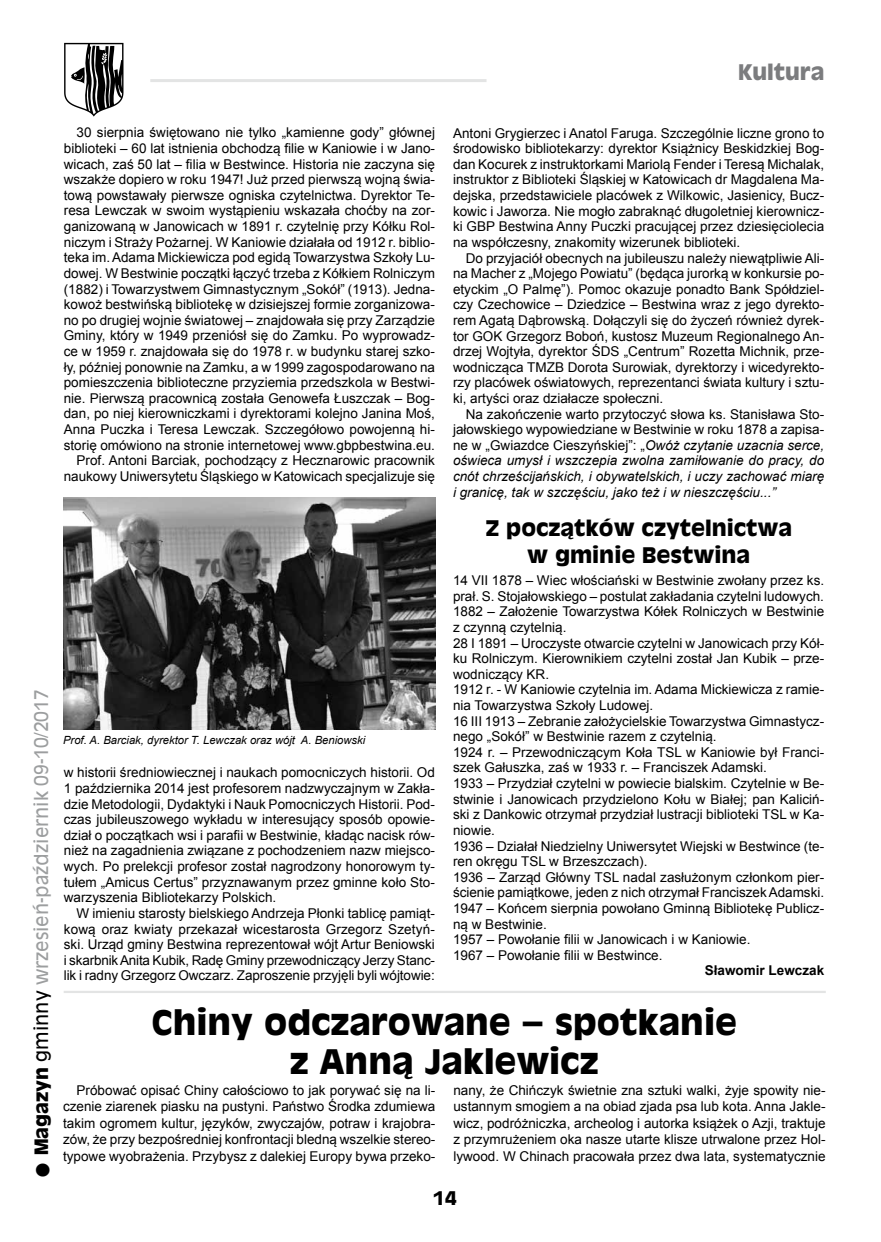
<style>
.page{position:relative;width:881px;height:1242px;background:#fff}
.page>*{position:absolute;margin:0;border:0;box-sizing:border-box;transform-origin:0 0}
.t1{font:700 33px/39.6px "Antique Olive";color:#000;text-align:center}
.t2{font:700 21px/27px "Antique Olive";color:#000;text-align:center}
.t3{font:700 21px "Antique Olive";color:#7b7c7e}
.t4{font:18px "Antique Olive";color:#9c9e9f}
.t5{font:700 18px "Antique Olive";color:#000}
.t6{font:13.5px/15.6px "Arial";color:#000;text-align:justify}
.t7{font:italic 13.5px/15.6px "Arial";color:#000;text-align:justify}
.t8{font:700 13.5px "Arial";color:#000}
.t9{font:italic 11.25px "Arial";color:#000}
.s1{font-weight:700;font-size:36px;color:#000}
.s2{font-weight:700;color:#000}
.s3{color:#000}
.s4{font-style:normal}
</style>
<div class="page">
<hr style="left:150px;top:79px;width:336px;height:3px;background:#e3e4e4">
<svg style="left:64px;top:43px;width:59px;height:74px"></svg>
<img style="left:63px;top:497px;width:372px;height:232px">
<hr style="left:64px;top:990px;width:761px;height:3px;background:#e3e4e4">
<h2 class="t3" style="left:737px;top:58px;width:88px">Kultura</h2>
<h3 class="t4" style="left:30px;top:1179px;width:491px;rotate:-90deg"><span class="s1">•</span> <span class="s2">Magazyn</span> <span class="s3">gminny</span> wrzesień-październik 09-10/2017</h3>
<p class="t6" style="left:64px;top:125px;width:372px;text-align:right">30 sierpnia świętowano nie tylko „kamienne gody” głównej biblioteki – 60 lat istnienia obchodzą filie w Kaniowie i w Jano&shy;wicach, zaś 50 lat – filia w Bestwince. Historia nie zaczyna się wszakże dopiero w roku 1947! Już przed pierwszą wojną świa&shy;tową powstawały pierwsze ogniska czytelnictwa. Dyrektor Te&shy;resa Lewczak w swoim wystąpieniu wskazała choćby na zor&shy;ganizowaną w Janowicach w 1891 r. czytelnię przy Kółku Rol&shy;niczym i Straży Pożarnej. W Kaniowie działała od 1912 r. biblio&shy;teka im. Adama Mickiewicza pod egidą Towarzystwa Szkoły Lu&shy;dowej. W Bestwinie początki łączyć trzeba z Kółkiem Rolniczym (1882) i Towarzystwem Gimnastycznym „Sokół” (1913). Jedna&shy;kowoż bestwińską bibliotekę w dzisiejszej formie zorganizowa&shy;no po drugiej wojnie światowej – znajdowała się przy Zarządzie Gminy, który w 1949 przeniósł się do Zamku. Po wyprowadz&shy;ce w 1959 r. znajdowała się do 1978 r. w budynku starej szko&shy;ły, później ponownie na Zamku, a w 1999 zagospodarowano na pomieszczenia biblioteczne przyziemia przedszkola w Bestwi&shy;nie. Pierwszą pracownicą została Genowefa Łuszczak – Bog&shy;dan, po niej kierowniczkami i dyrektorami kolejno Janina Moś, Anna Puczka i Teresa Lewczak. Szczegółowo powojenną hi&shy;storię omówiono na stronie internetowej www.gbpbestwina.eu.<br>Prof. Antoni Barciak, pochodzący z Hecznarowic pracownik naukowy Uniwersytetu Śląskiego w Katowicach specjalizuje się</p>
<p class="t9" style="left:63px;top:733px;width:303px">Prof. A. Barciak, dyrektor T. Lewczak oraz wójt A. Beniowski</p>
<p class="t6" style="left:64px;top:765px;width:372px">w historii średniowiecznej i naukach pomocniczych historii. Od 1 października 2014 jest profesorem nadzwyczajnym w Zakła&shy;dzie Metodologii, Dydaktyki i Nauk Pomocniczych Historii. Pod&shy;czas jubileuszowego wykładu w interesujący sposób opowie&shy;dział o początkach wsi i parafii w Bestwinie, kładąc nacisk rów&shy;nież na zagadnienia związane z pochodzeniem nazw miejsco&shy;wych. Po prelekcji profesor został nagrodzony honorowym ty&shy;tułem „Amicus Certus” przyznawanym przez gminne koło Sto&shy;warzyszenia Bibliotekarzy Polskich.</p>
<p class="t6" style="left:64px;top:905px;width:372px;text-indent:13px">W imieniu starosty bielskiego Andrzeja Płonki tablicę pamiąt&shy;kową oraz kwiaty przekazał wicestarosta Grzegorz Szetyń&shy;ski. Urząd gminy Bestwina reprezentował wójt Artur Beniowski i skarbnik Anita Kubik, Radę Gminy przewodniczący Jerzy Stanc&shy;lik i radny Grzegorz Owczarz. Zaproszenie przyjęli byli wójtowie:</p>
<p class="t6" style="left:453px;top:125px;width:372px">Antoni Grygierzec i Anatol Faruga. Szczególnie liczne grono to środowisko bibliotekarzy: dyrektor Książnicy Beskidzkiej Bog&shy;dan Kocurek z instruktorkami Mariolą Fender i Teresą Michalak, instruktor z Biblioteki Śląskiej w Katowicach dr Magdalena Ma&shy;dejska, przedstawiciele placówek z Wilkowic, Jasienicy, Bucz&shy;kowic i Jaworza. Nie mogło zabraknąć długoletniej kierownicz&shy;ki GBP Bestwina Anny Puczki pracującej przez dziesięciolecia na współczesny, znakomity wizerunek biblioteki.</p>
<p class="t6" style="left:453px;top:250px;width:372px;text-indent:13px">Do przyjaciół obecnych na jubileuszu należy niewątpliwie Ali&shy;na Macher z „Mojego Powiatu” (będąca jurorką w konkursie po&shy;etyckim „O Palmę”). Pomoc okazuje ponadto Bank Spółdziel&shy;czy Czechowice – Dziedzice – Bestwina wraz z jego dyrekto&shy;rem Agatą Dąbrowską. Dołączyli się do życzeń również dyrek&shy;tor GOK Grzegorz Boboń, kustosz Muzeum Regionalnego An&shy;drzej Wojtyła, dyrektor ŚDS „Centrum” Rozetta Michnik, prze&shy;wodnicząca TMZB Dorota Surowiak, dyrektorzy i wicedyrekto&shy;rzy placówek oświatowych, reprezentanci świata kultury i sztu&shy;ki, artyści oraz działacze społeczni.</p>
<p class="t7" style="left:453px;top:406px;width:372px;text-indent:13px"><span class="s4">Na zakończenie warto przytoczyć słowa ks. Stanisława Sto&shy;jałowskiego wypowiedziane w Bestwinie w roku 1878 a zapisa&shy;ne w „Gwiazdce Cieszyńskiej”: „</span>Owóż czytanie uzacnia serce, oświeca umysł i wszczepia zwolna zamiłowanie do pracy, do cnót chrześcijańskich, i obywatelskich, i uczy zachować miarę i granicę, tak w szczęściu, jako też i w nieszczęściu...”</p>
<h2 class="t2" style="left:485px;top:514px;width:308px">Z początków czytelnictwa w gminie Bestwina</h2>
<p class="t6" style="left:453px;top:573px;width:372px;text-align:left">14 VII 1878 – Wiec włościański w Bestwinie zwołany przez ks. prał. S. Stojałowskiego – postulat zakładania czytelni ludowych.<br>1882 – Założenie Towarzystwa Kółek Rolniczych w Bestwinie z czynną czytelnią.<br>28 I 1891 – Uroczyste otwarcie czytelni w Janowicach przy Kół&shy;ku Rolniczym. Kierownikiem czytelni został Jan Kubik – prze&shy;wodniczący KR.<br>1912 r. - W Kaniowie czytelnia im. Adama Mickiewicza z ramie&shy;nia Towarzystwa Szkoły Ludowej.<br>16 III 1913 – Zebranie założycielskie Towarzystwa Gimnastycz&shy;nego „Sokół” w Bestwinie razem z czytelnią.<br>1924 r. – Przewodniczącym Koła TSL w Kaniowie był Franci&shy;szek Gałuszka, zaś w 1933 r. – Franciszek Adamski.<br>1933 – Przydział czytelni w powiecie bialskim. Czytelnie w Be&shy;stwinie i Janowicach przydzielono Kołu w Białej; pan Kaliciń&shy;ski z Dankowic otrzymał przydział lustracji biblioteki TSL w Ka&shy;niowie.<br>1936 – Działał Niedzielny Uniwersytet Wiejski w Bestwince (te&shy;ren okręgu TSL w Brzeszczach).<br>1936 – Zarząd Główny TSL nadal zasłużonym członkom pier&shy;ścienie pamiątkowe, jeden z nich otrzymał Franciszek Adamski.<br>1947 – Końcem sierpnia powołano Gminną Bibliotekę Publicz&shy;ną w Bestwinie.<br>1957 – Powołanie filii w Janowicach i w Kaniowie.<br>1967 – Powołanie filii w Bestwince.</p>
<p class="t8" style="left:704px;top:961px;width:121px">Sławomir Lewczak</p>
<h1 class="t1" style="left:151px;top:1002px;width:586px">Chiny odczarowane – spotkanie z Anną Jaklewicz</h1>
<p class="t6" style="left:63px;top:1082px;width:373px;line-height:16.5px;text-indent:13px">Próbować opisać Chiny całościowo to jak porywać się na li&shy;czenie ziarenek piasku na pustyni. Państwo Środka zdumiewa takim ogromem kultur, języków, zwyczajów, potraw i krajobra&shy;zów, że przy bezpośredniej konfrontacji bledną wszelkie stereo&shy;typowe wyobrażenia. Przybysz z dalekiej Europy bywa przeko-</p>
<p class="t6" style="left:453px;top:1082px;width:373px;line-height:16.5px">nany, że Chińczyk świetnie zna sztuki walki, żyje spowity nie&shy;ustannym smogiem a na obiad zjada psa lub kota. Anna Jakle&shy;wicz, podróżniczka, archeolog i autorka książek o Azji, traktuje z przymrużeniem oka nasze utarte klisze utrwalone przez Hol&shy;lywood. W Chinach pracowała przez dwa lata, systematycznie</p>
<h3 class="t5" style="left:432px;top:1186px;width:25px">14</h3>
</div>
